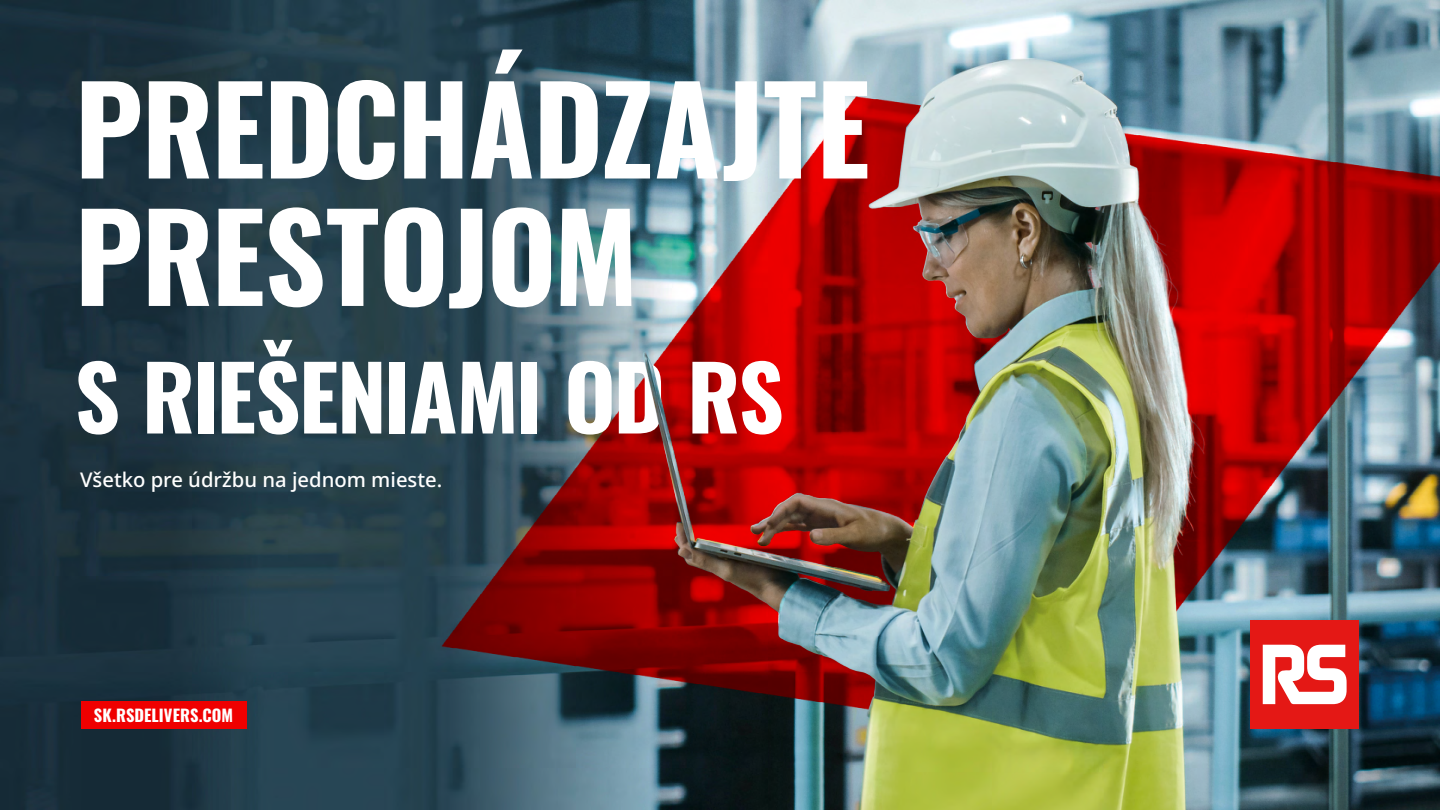
<style>
.page{position:relative;width:1440px;height:810px;background:#fff}
.page>*{position:absolute;margin:0;border:0;box-sizing:border-box;transform-origin:0 0}
.t1{font:700 120px/127.4px "Oswald";letter-spacing:-.01em;color:#fff}
.t2{font:700 88.5px "Oswald";letter-spacing:-.02em;color:#fff}
.t3{font:500 20.25px "Noto Sans";color:#fff}
.t4{font:700 16.5px "Oswald";color:#fff}
</style>
<div class="page">
<img style="left:0;top:0;width:1440px;height:810px">
<div style="left:81px;top:702px;width:165px;height:27px;background:#ef0000"></div>
<div style="left:1250px;top:620px;width:109px;height:109px;background:#e41815"></div>
<svg style="left:1263px;top:645px;width:84px;height:59px"></svg>
<h1 class="t1" style="left:75px;top:73px;width:797px">PREDCHÁDZAJTE<br>PRESTOJOM</h1>
<h2 class="t2" style="left:75px;top:351px;width:711px">S RIEŠENIAMI OD RS</h2>
<p class="t3" style="left:80px;top:465px;width:364px">Všetko pre údržbu na jednom mieste.</p>
<p class="t4" style="left:94px;top:707px;width:141px">SK.RSDELIVERS.COM</p>
</div>
